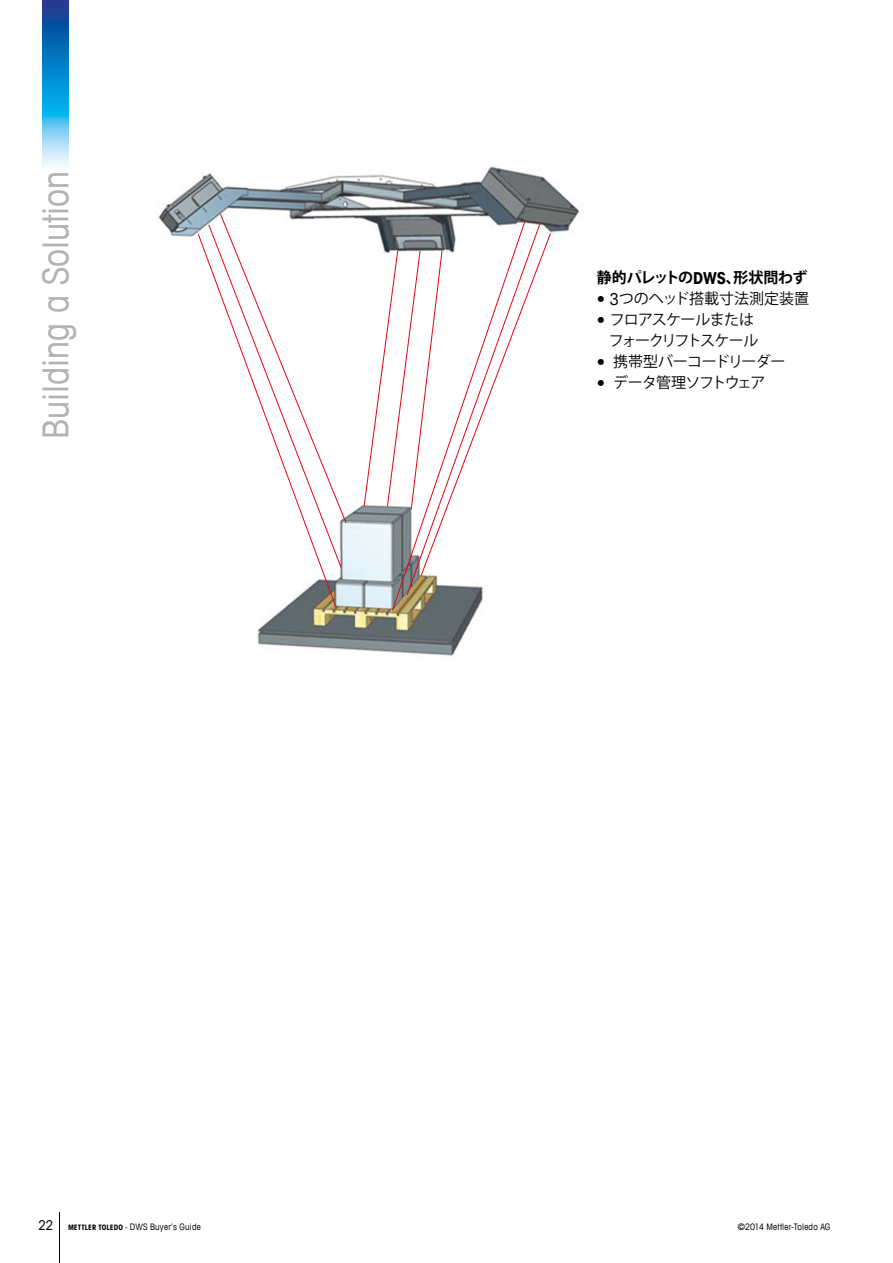
<style>
.page{position:relative;width:893px;height:1263px;background:#fff}
.page>*{position:absolute;margin:0;border:0;box-sizing:border-box;transform-origin:0 0}
.t1{font:condensed 36px "Avant Garde Com";color:#b3b2b2}
.t2{font:15px/21px "Koz Go Pro";letter-spacing:-.05em;color:#000}
.t3{font:700 15px "Koz Go Pro";letter-spacing:-.04em;color:#000}
.t4{font:15px "Koz Go Pro";color:#000}
.t5{font:15px "Koz Go Pro";letter-spacing:-.03em;color:#000}
.t6{font:15px "Koz Go Pro";letter-spacing:-.075em;color:#000}
.t7{font:condensed 9px "Avant Garde Com";letter-spacing:.02em;color:#000}
.s1{font-family:"Avant Garde Com";font-stretch:condensed;font-size:16.5px}
.s2{font-size:13.5px}
.s3{font-weight:700;font-size:7.5px}
.s4{font-size:7.5px}
</style>
<div class="page">
<hr style="left:59px;top:1212px;width:1px;height:51px;background:#000">
<img style="left:43px;top:0;width:25px;height:166px">
<img style="left:158px;top:166px;width:422px;height:490px">
<svg style="left:197px;top:233px;width:140px;height:374px"></svg>
<svg style="left:208px;top:224px;width:134px;height:344px"></svg>
<svg style="left:219px;top:213px;width:128px;height:311px"></svg>
<svg style="left:541px;top:232px;width:11px;height:345px"></svg>
<svg style="left:526px;top:222px;width:15px;height:374px"></svg>
<svg style="left:391px;top:221px;width:135px;height:390px"></svg>
<svg style="left:363px;top:250px;width:80px;height:260px"></svg>
<h1 class="t1" style="left:33px;top:439px;width:269px;rotate:-90deg">Building a Solution</h1>
<h2 class="t3" style="left:597px;top:268px;width:212px">静的パレットの<span class="s1">DWS</span>、形状問わず</h2>
<h2 class="t4" style="left:597px;top:289px;width:214px"><span class="s1">• 3</span>つのヘッド搭載寸法測定装置</h2>
<h2 class="t2" style="left:609px;top:310px;width:151px;text-indent:-12px"><span class="s1">•</span> フロアスケールまたはフォークリフトスケール</h2>
<h2 class="t5" style="left:597px;top:352px;width:190px"><span class="s1">•</span> 携帯型バーコードリーダー</h2>
<h2 class="t6" style="left:597px;top:373px;width:170px"><span class="s1">•</span> データ管理ソフトウェア</h2>
<p class="t7" style="left:38px;top:1221px;width:164px"><span class="s2">22</span> <span class="s3">METTLER TOLEDO</span> <span class="s4">-</span> DWS Buyer’s Guide</p>
<p class="t7" style="left:738px;top:1221px;width:94px">©2014 Mettler-Toledo AG</p>
</div>
